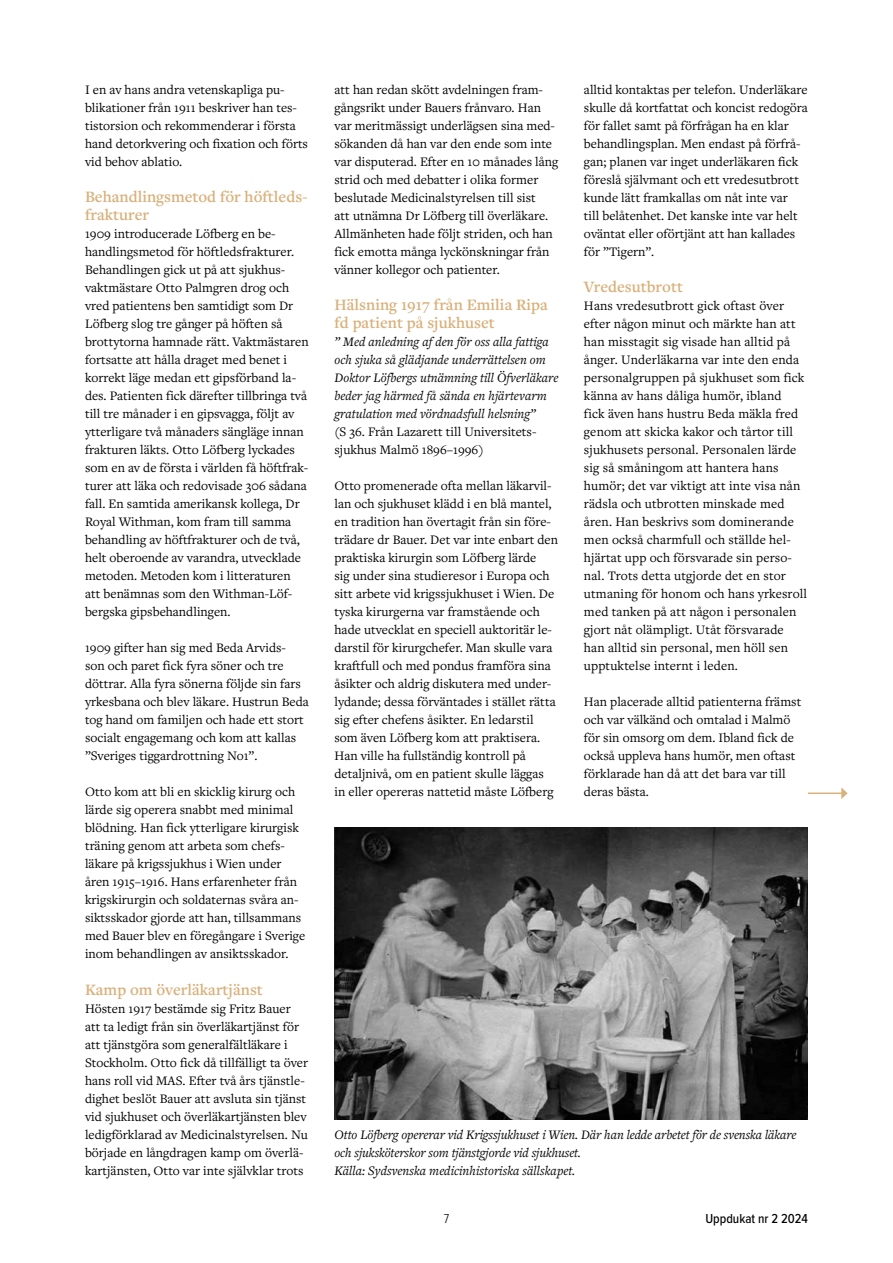
<style>
.page{position:relative;width:893px;height:1263px;background:#fff}
.page>*{position:absolute;margin:0;border:0;box-sizing:border-box;transform-origin:0 0}
.t1{font:600 16.5px/18px "Freight Text Pro";color:#d9b17c}
.t2{font:13.5px/18px "Freight Text Pro";color:#000}
.t3{font:italic 13.5px/18px "Freight Text Pro";color:#000}
.t4{font:500 13.5px "Proxima Nova Cond";color:#000}
.t5{font:300 13.5px "Proxima Nova Cond";color:#000}
</style>
<div class="page">
<hr style="left:808px;top:792px;width:34px;height:2px;background:#d9b17c">
<svg style="left:841px;top:787px;width:7px;height:12px"></svg>
<img style="left:334px;top:827px;width:474px;height:293px">
<p class="t2" style="left:85px;top:81px;width:224px">I en av hans andra vetenskapliga pu&shy;blikationer från 1911 beskriver han tes&shy;tistorsion och rekommenderar i första hand detorkvering och fixation och förts vid behov ablatio.</p>
<p class="t1" style="left:85px;top:188px;width:224px">Behandlingsmetod för höftleds&shy;frakturer</p>
<p class="t2" style="left:85px;top:225px;width:225px">1909 introducerade Löfberg en be&shy;handlingsmetod för höftledsfrakturer.<br>Behandlingen gick ut på att sjukhus&shy;vaktmästare Otto Palmgren drog och vred patientens ben samtidigt som Dr Löfberg slog tre gånger på höften så brottytorna hamnade rätt. Vaktmästaren fortsatte att hålla draget med benet i korrekt läge medan ett gipsförband la&shy;des. Patienten fick därefter tillbringa två till tre månader i en gipsvagga, följt av ytterligare två månaders sängläge innan frakturen läkts. Otto Löfberg lyckades som en av de första i världen få höftfrak&shy;turer att läka och redovisade 306 sådana fall. En samtida amerikansk kollega, Dr Royal Withman, kom fram till samma behandling av höftfrakturer och de två, helt oberoende av varandra, utvecklade metoden. Metoden kom i litteraturen att benämnas som den Withman-Löf&shy;bergska gipsbehandlingen.</p>
<p class="t2" style="left:85px;top:639px;width:225px">1909 gifter han sig med Beda Arvids&shy;son och paret fick fyra söner och tre döttrar. Alla fyra sönerna följde sin fars yrkesbana och blev läkare. Hustrun Beda tog hand om familjen och hade ett stort socialt engagemang och kom att kallas ”Sveriges tiggardrottning No1”.</p>
<p class="t2" style="left:85px;top:783px;width:222px">Otto kom att bli en skicklig kirurg och lärde sig operera snabbt med minimal blödning. Han fick ytterligare kirurgisk träning genom att arbeta som chefs&shy;läkare på krigssjukhus i Wien under åren 1915–1916. Hans erfarenheter från krigskirurgin och soldaternas svåra an&shy;siktsskador gjorde att han, tillsammans med Bauer blev en föregångare i Sverige inom behandlingen av ansiktsskador.</p>
<p class="t1" style="left:85px;top:980px;width:179px">Kamp om överläkartjänst</p>
<p class="t2" style="left:85px;top:999px;width:225px">Hösten 1917 bestämde sig Fritz Bauer att ta ledigt från sin överläkartjänst för att tjänstgöra som generalfältläkare i Stockholm. Otto fick då tillfälligt ta över hans roll vid MAS. Efter två års tjänstle&shy;dighet beslöt Bauer att avsluta sin tjänst vid sjukhuset och överläkartjänsten blev ledigförklarad av Medicinalstyrelsen. Nu började en långdragen kamp om överlä&shy;kartjänsten, Otto var inte självklar trots</p>
<p class="t2" style="left:334px;top:81px;width:225px">att han redan skött avdelningen fram&shy;gångsrikt under Bauers frånvaro. Han var meritmässigt underlägsen sina med&shy;sökanden då han var den ende som inte var disputerad. Efter en 10 månades lång strid och med debatter i olika former beslutade Medicinalstyrelsen till sist<br>att utnämna Dr Löfberg till överläkare.<br>Allmänheten hade följt striden, och han fick emotta många lyckönskningar från vänner kollegor och patienter.</p>
<p class="t1" style="left:334px;top:296px;width:215px">Hälsning 1917 från Emilia Ripa fd patient på sjukhuset</p>
<p class="t3" style="left:334px;top:333px;width:225px">” Med anledning af den för oss alla fattiga och sjuka så glädjande underrättelsen om Doktor Löfbergs utnämning till Öfverläkare beder jag härmed få sända en hjärtevarm gratulation med vördnadsfull helsning”</p>
<p class="t2" style="left:334px;top:423px;width:203px">(S 36. Från Lazarett till Universitets&shy;sjukhus Malmö 1896–1996)</p>
<p class="t2" style="left:334px;top:477px;width:225px">Otto promenerade ofta mellan läkarvil&shy;lan och sjukhuset klädd i en blå mantel, en tradition han övertagit från sin före&shy;trädare dr Bauer. Det var inte enbart den praktiska kirurgin som Löfberg lärde<br>sig under sina studieresor i Europa och sitt arbete vid krigssjukhuset i Wien. De tyska kirurgerna var framstående och hade utvecklat en speciell auktoritär le&shy;darstil för kirurgchefer. Man skulle vara kraftfull och med pondus framföra sina åsikter och aldrig diskutera med under&shy;lydande; dessa förväntades i stället rätta sig efter chefens åsikter. En ledarstil som även Löfberg kom att praktisera.<br>Han ville ha fullständig kontroll på detaljnivå, om en patient skulle läggas<br>in eller opereras nattetid måste Löfberg</p>
<p class="t2" style="left:584px;top:81px;width:225px">alltid kontaktas per telefon. Underläkare skulle då kortfattat och koncist redogöra för fallet samt på förfrågan ha en klar behandlingsplan. Men endast på förfrå&shy;gan; planen var inget underläkaren fick föreslå självmant och ett vredesutbrott kunde lätt framkallas om nåt inte var<br>till belåtenhet. Det kanske inte var helt oväntat eller oförtjänt att han kallades för ”Tigern”.</p>
<p class="t1" style="left:584px;top:278px;width:101px">Vredesutbrott</p>
<p class="t2" style="left:584px;top:297px;width:225px">Hans vredesutbrott gick oftast över efter någon minut och märkte han att han misstagit sig visade han alltid på ånger. Underläkarna var inte den enda personalgruppen på sjukhuset som fick känna av hans dåliga humör, ibland<br>fick även hans hustru Beda mäkla fred genom att skicka kakor och tårtor till sjukhusets personal. Personalen lärde sig så småningom att hantera hans humör; det var viktigt att inte visa nån rädsla och utbrotten minskade med åren. Han beskrivs som dominerande men också charmfull och ställde hel&shy;hjärtat upp och försvarade sin perso&shy;nal. Trots detta utgjorde det en stor utmaning för honom och hans yrkesroll med tanken på att någon i personalen gjort nåt olämpligt. Utåt försvarade han alltid sin personal, men höll sen upptuktelse internt i leden.</p>
<p class="t2" style="left:584px;top:693px;width:219px">Han placerade alltid patienterna främst och var välkänd och omtalad i Malmö för sin omsorg om dem. Ibland fick de också uppleva hans humör, men oftast förklarade han då att det bara var till deras bästa.</p>
<p class="t3" style="left:334px;top:1125px;width:463px">Otto Löfberg opererar vid Krigssjukhuset i Wien. Där han ledde arbetet för de svenska läkare och sjuksköterskor som tjänstgjorde vid sjukhuset.<br>Källa: Sydsvenska medicinhistoriska sällskapet.</p>
<p class="t5" style="left:444px;top:1208px;width:7px">7</p>
<p class="t4" style="left:705px;top:1208px;width:104px">Uppdukat nr 2 2024</p>
</div>
